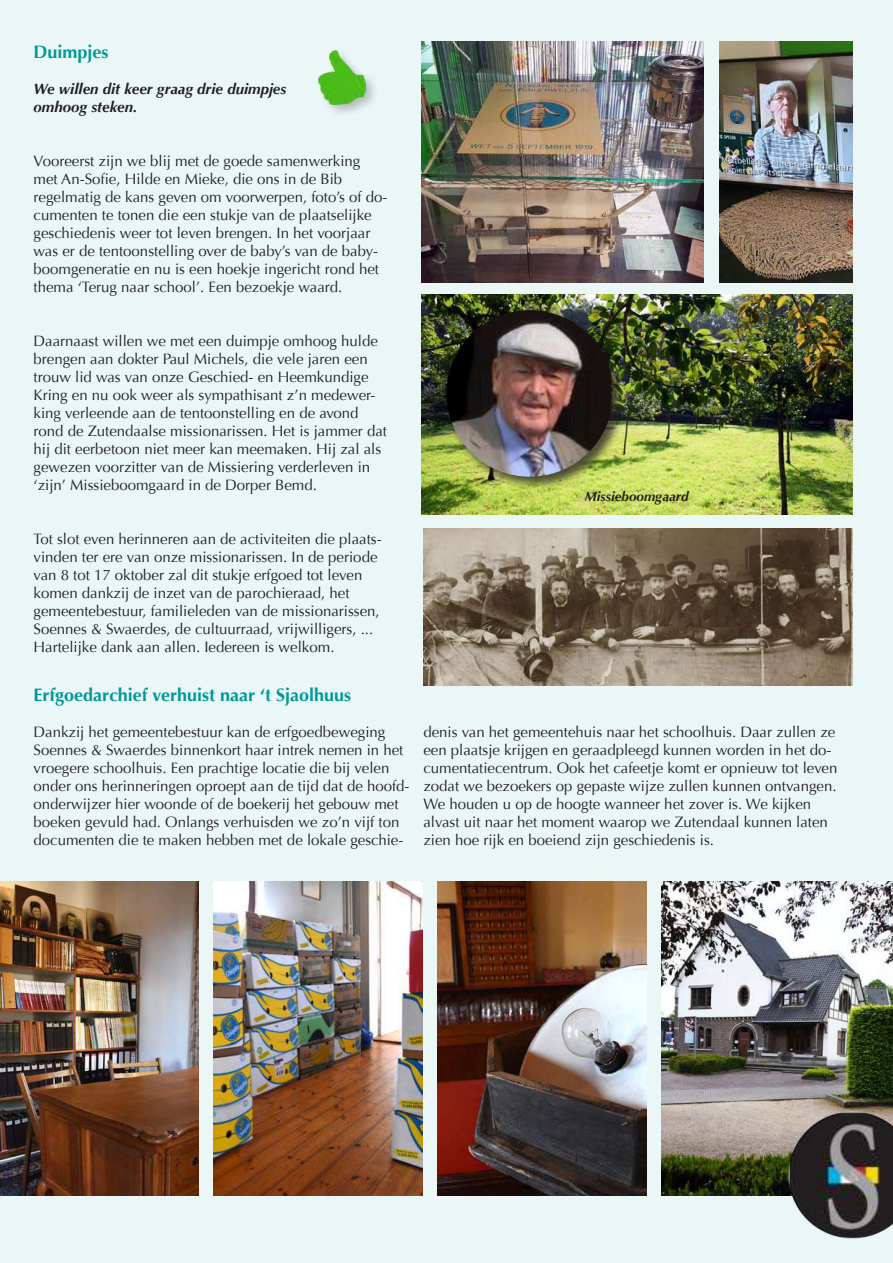
<style>
.page{position:relative;width:893px;height:1263px;background:#ebf7f7}
.page>*{position:absolute;margin:0;border:0;box-sizing:border-box;transform-origin:0 0}
.t1{font:700 18px "Optima";color:#019898}
.t2{font:15px/18px "Optima";color:#231f20}
.t3{font:italic 700 15px/18px "Optima";color:#231f20}
.t4{font:italic 700 13.5px "Optima";color:#231f20}
</style>
<div class="page">
<div style="left:317px;top:49px;width:62px;height:68px;background:#231f20;opacity:.27"></div>
<img style="left:319px;top:51px;width:46px;height:53px">
<img style="left:421px;top:294px;width:431px;height:220px">
<img style="left:437px;top:881px;width:210px;height:314px">
<img style="left:0;top:881px;width:198px;height:314px">
<img style="left:213px;top:881px;width:209px;height:314px">
<img style="left:662px;top:881px;width:231px;height:314px">
<img style="left:788px;top:1111px;width:105px;height:127px">
<div style="left:444px;top:308px;width:182px;height:183px;background:#231f20;opacity:.75"></div>
<img style="left:446px;top:310px;width:167px;height:167px;border-radius:83px">
<img style="left:421px;top:41px;width:283px;height:241px">
<img style="left:719px;top:41px;width:133px;height:241px">
<img style="left:423px;top:528px;width:429px;height:158px">
<p class="t1" style="left:34px;top:41px;width:77px">Duimpjes</p>
<p class="t3" style="left:34px;top:80px;width:254px">We willen dit keer graag drie duimpjes omhoog steken.</p>
<p class="t2" style="left:34px;top:152px;width:355px">Vooreerst zijn we blij met de goede samenwerking met An-Sofie, Hilde en Mieke, die ons in de Bib regelmatig de kans geven om voorwerpen, foto’s of do&shy;cumenten te tonen die een stukje van de plaatselijke geschiedenis weer tot leven brengen. In het voorjaar was er de tentoonstelling over de baby’s van de baby&shy;boomgeneratie en nu is een hoekje ingericht rond het thema ‘Terug naar school’. Een bezoekje waard.</p>
<p class="t2" style="left:34px;top:332px;width:355px">Daarnaast willen we met een duimpje omhoog hulde brengen aan dokter Paul Michels, die vele jaren een trouw lid was van onze Geschied- en Heemkundige Kring en nu ook weer als sympathisant z’n medewer&shy;king verleende aan de tentoonstelling en de avond rond de Zutendaalse missionarissen. Het is jammer dat hij dit eerbetoon niet meer kan meemaken. Hij zal als gewezen voorzitter van de Missiering verderleven in ‘zijn’ Missieboomgaard in de Dorper Bemd.</p>
<p class="t2" style="left:34px;top:530px;width:350px">Tot slot even herinneren aan de activiteiten die plaats&shy;vinden ter ere van onze missionarissen. In de periode van 8 tot 17 oktober zal dit stukje erfgoed tot leven komen dankzij de inzet van de parochieraad, het gemeentebestuur, familieleden van de missionarissen, Soennes &amp; Swaerdes, de cultuurraad, vrijwilligers, ...<br>Hartelijke dank aan allen. Iedereen is welkom.</p>
<p class="t1" style="left:34px;top:684px;width:319px">Erfgoedarchief verhuist naar ‘t Sjaolhuus</p>
<p class="t2" style="left:34px;top:723px;width:378px">Dankzij het gemeentebestuur kan de erfgoedbeweging Soennes &amp; Swaerdes binnenkort haar intrek nemen in het vroegere schoolhuis. Een prachtige locatie die bij velen onder ons herinneringen oproept aan de tijd dat de hoofd&shy;onderwijzer hier woonde of de boekerij het gebouw met boeken gevuld had. Onlangs verhuisden we zo’n vijf ton documenten die te maken hebben met de lokale geschie-</p>
<p class="t4" style="left:585px;top:489px;width:105px">Missieboomgaard</p>
<p class="t2" style="left:423px;top:723px;width:416px">denis van het gemeentehuis naar het schoolhuis. Daar zullen ze een plaatsje krijgen en geraadpleegd kunnen worden in het do&shy;cumentatiecentrum. Ook het cafeetje komt er opnieuw tot leven zodat we bezoekers op gepaste wijze zullen kunnen ontvangen.<br>We houden u op de hoogte wanneer het zover is. We kijken alvast uit naar het moment waarop we Zutendaal kunnen laten zien hoe rijk en boeiend zijn geschiedenis is.</p>
</div>
